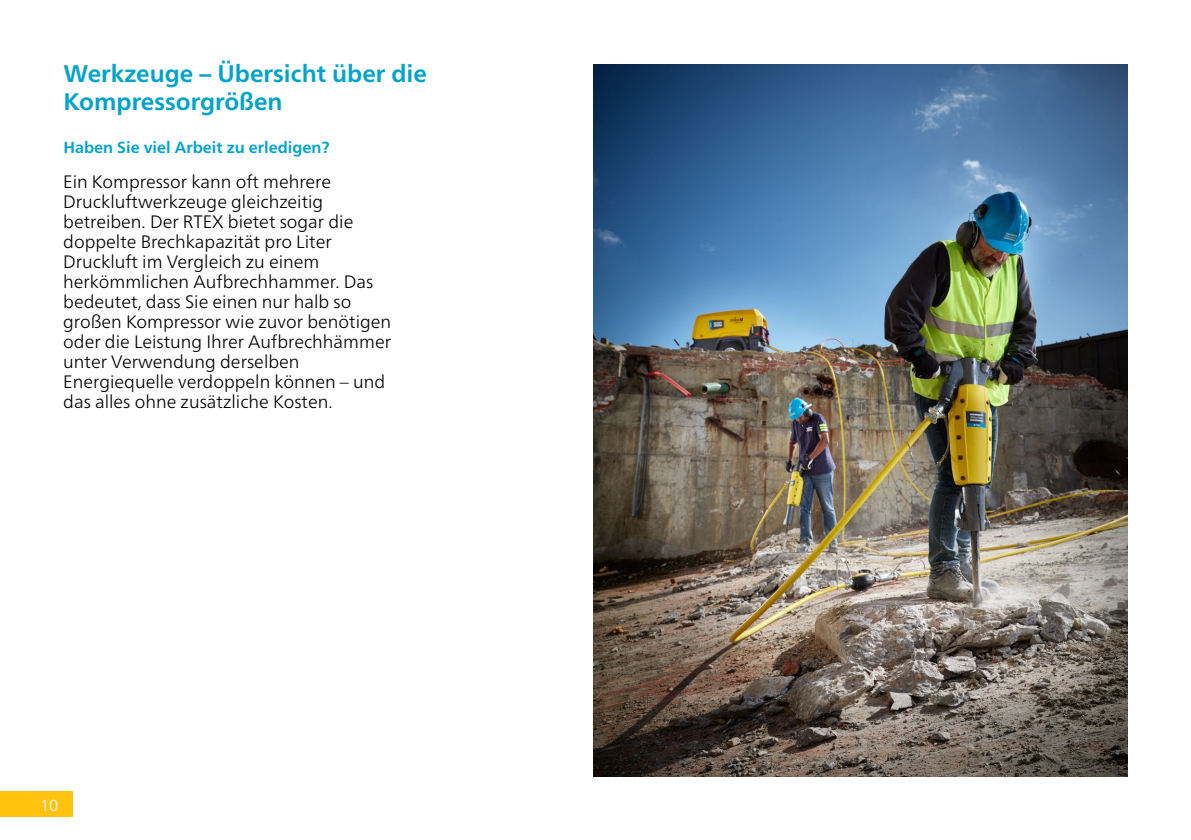
<style>
.page{position:relative;width:1191px;height:840px;background:#fff}
.page>*{position:absolute;margin:0;border:0;box-sizing:border-box;transform-origin:0 0}
.t1{font:700 24px/28.8px "Neue Frutiger World";color:#00a3c9}
.t2{font:300 18px/20px "Neue Frutiger World";color:#000}
.t3{font:700 16px "Neue Frutiger World";color:#00a3c9}
.t4{font:300 16px "Neue Frutiger World";color:#fff}
</style>
<div class="page">
<img style="left:593px;top:64px;width:534px;height:712px">
<div style="left:0;top:791px;width:73px;height:25px;background:#ffc20e"></div>
<h1 class="t1" style="left:63px;top:58px;width:365px">Werkzeuge – Übersicht über die<br>Kompressorgrößen</h1>
<p class="t3" style="left:63px;top:133px;width:268px">Haben Sie viel Arbeit zu erledigen?</p>
<p class="t2" style="left:63px;top:171px;width:329px">Ein Kompressor kann oft mehrere Druckluftwerkzeuge gleichzeitig betreiben. Der RTEX bietet sogar die doppelte Brechkapazität pro Liter Druckluft im Vergleich zu einem herkömmlichen Aufbrechhammer. Das bedeutet, dass Sie einen nur halb so großen Kompressor wie zuvor benötigen oder die Leistung Ihrer Aufbrechhämmer unter Verwendung derselben Energiequelle verdoppeln können – und das alles ohne zusätzliche Kosten.</p>
<p class="t4" style="left:40px;top:792px;width:20px">10</p>
</div>
